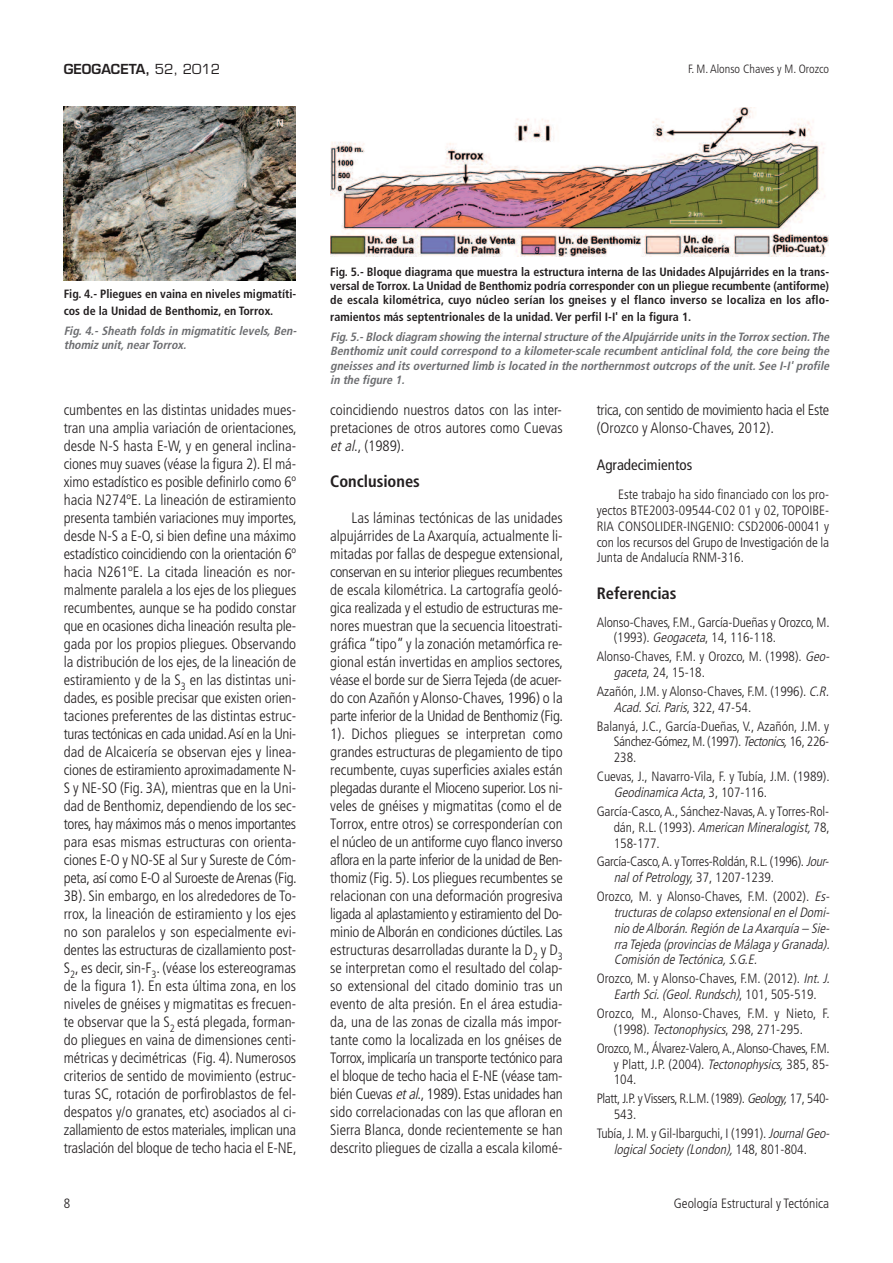
<style>
.page{position:relative;width:893px;height:1263px;background:#fff}
.page>*{position:absolute;margin:0;border:0;box-sizing:border-box;transform-origin:0 0}
.t1{font:700 condensed 16.5px "Frutiger";color:#231f20}
.t2{font:300 condensed 15px/18px "Frutiger";color:#231f20;text-align:justify}
.t3{font:300 condensed 15px/18.1px "Frutiger";letter-spacing:-.025em;color:#231f20}
.t4{font:condensed 15px "Frutiger";color:#231f20}
.t5{font:300 condensed 13.5px/15.9px "Frutiger";color:#231f20}
.t6{font:italic 300 condensed 13.5px/15.9px "Frutiger";color:#231f20;text-align:justify}
.t7{font:300 condensed 13.5px/15.9px "Frutiger";letter-spacing:-.02em;color:#231f20}
.t8{font:300 condensed 13.5px/15.9px "Frutiger";letter-spacing:-.03em;color:#231f20}
.t9{font:600 13.5px "Eurostile";color:#231f20}
.t10{font:700 condensed 12px/14.4px "Frutiger";color:#231f20}
.t11{font:italic 700 condensed 12px/14.4px "Frutiger";color:#6c6d70}
.t12{font:300 condensed 12px "Frutiger";color:#231f20}
.s1{font-weight:400}
.s2{font-style:italic}
.s3{font-style:normal}
</style>
<div class="page">
<img style="left:64px;top:106px;width:232px;height:175px">
<img style="left:330px;top:108px;width:499px;height:148px">
<p class="t9" style="left:64px;top:64px;width:158px">GEOGACETA, <span class="s1">52, 2012</span></p>
<p class="t12" style="left:688px;top:64px;width:143px">F. M. Alonso Chaves y M. Orozco</p>
<p class="t10" style="left:64px;top:287px;width:234px;line-height:16.6px">Fig. 4.- Pliegues en vaina en niveles migmatíti&shy;cos de la Unidad de Benthomiz, en Torrox.</p>
<p class="t11" style="left:64px;top:324px;width:236px">Fig. 4.- Sheath folds in migmatitic levels, Ben&shy;thomiz unit, near Torrox.</p>
<p class="t10" style="left:330px;top:265px;width:500px;text-align:justify">Fig. 5.- Bloque diagrama que muestra la estructura interna de las Unidades Alpujárrides en la trans&shy;versal de Torrox. La Unidad de Benthomiz podría corresponder con un pliegue recumbente (antiforme) de escala kilométrica, cuyo núcleo serían los gneises y el flanco inverso se localiza en los aflo-</p>
<p class="t10" style="left:330px;top:311px;width:363px">ramientos más septentrionales de la unidad. Ver perfil I-I' en la figura 1.</p>
<p class="t11" style="left:330px;top:331px;width:503px;text-align:justify">Fig. 5.- Block diagram showing the internal structure of the Alpujárride units in the Torrox section.The Benthomiz unit could correspond to a kilometer-scale recumbent anticlinal fold, the core being the gneisses and its overturned limb is located in the northernmost outcrops of the unit. See I-I' profile in the figure 1.</p>
<p class="t2" style="left:64px;top:402px;width:235px">cumbentes en las distintas unidades mues&shy;tran una amplia variación de orientaciones, desde N-S hasta E-W, y en general inclina&shy;ciones muy suaves (véase la figura 2). El má&shy;ximo estadístico es posible definirlo como 6º hacia N274ºE. La lineación de estiramiento presenta también variaciones muy importes, desde N-S a E-O, si bien define una máximo estadístico coincidiendo con la orientación 6º hacia N261ºE. La citada lineación es nor&shy;malmente paralela a los ejes de los pliegues recumbentes, aunque se ha podido constar que en ocasiones dicha lineación resulta ple&shy;gada por los propios pliegues. Observando la distribución de los ejes, de la lineación de estiramiento y de la S<sub>3</sub> en las distintas uni&shy;dades, es posible precisar que existen orien&shy;taciones preferentes de las distintas estruc&shy;turas tectónicas en cada unidad.Así en la Uni&shy;dad de Alcaicería se observan ejes y linea&shy;ciones de estiramiento aproximadamente N-S y NE-SO (Fig. 3A), mientras que en la Uni&shy;dad de Benthomiz, dependiendo de los sec&shy;tores, hay máximos más o menos importantes para esas mismas estructuras con orienta&shy;ciones E-O y NO-SE al Sur y Sureste de Cóm&shy;peta, así como E-O al Suroeste de Arenas (Fig.<br>3B). Sin embargo, en los alrededores de To&shy;rrox, la lineación de estiramiento y los ejes no son paralelos y son especialmente evi&shy;dentes las estructuras de cizallamiento post-S<sub>2</sub>, es decir, sin-F<sub>3</sub>. (véase los estereogramas de la figura 1). En esta última zona, en los niveles de gnéises y migmatitas es frecuen&shy;te observar que la S<sub>2</sub> está plegada, forman&shy;do pliegues en vaina de dimensiones centi&shy;métricas y decimétricas (Fig. 4). Numerosos criterios de sentido de movimiento (estruc&shy;turas SC, rotación de porfiroblastos de fel&shy;despatos y/o granates, etc) asociados al ci&shy;zallamiento de estos materiales, implican una traslación del bloque de techo hacia el E-NE,</p>
<p class="t2" style="left:330px;top:402px;width:234px">coincidiendo nuestros datos con las inter&shy;pretaciones de otros autores como Cuevas <span class="s2">etal</span>., (1989).</p>
<p class="t1" style="left:330px;top:475px;width:91px">Conclusiones</p>
<p class="t2" style="left:330px;top:510px;width:234px;text-indent:21px">Las láminas tectónicas de las unidades alpujárrides de La Axarquía, actualmente li&shy;mitadas por fallas de despegue extensional, conservan en su interior pliegues recumbentes de escala kilométrica. La cartografía geoló&shy;gica realizada y el estudio de estructuras me&shy;nores muestran que la secuencia litoestrati&shy;gráfica “tipo” y la zonación metamórfica re&shy;gional están invertidas en amplios sectores, véase el borde sur de Sierra Tejeda (de acuer&shy;do con Azañón y Alonso-Chaves, 1996) o la parte inferior de la Unidad de Benthomiz (Fig.<br>1). Dichos pliegues se interpretan como grandes estructuras de plegamiento de tipo recumbente, cuyas superficies axiales están plegadas durante el Mioceno superior. Los ni&shy;veles de gnéises y migmatitas (como el de Torrox, entre otros) se corresponderían con el núcleo de un antiforme cuyo flanco inverso aflora en la parte inferior de la unidad de Ben&shy;thomiz (Fig. 5). Los pliegues recumbentes se relacionan con una deformación progresiva ligada al aplastamiento y estiramiento del Do&shy;minio de Alborán en condiciones dúctiles. Las estructuras desarrolladas durante la D<sub>2</sub> y D<sub>3 </sub>se interpretan como el resultado del colap&shy;so extensional del citado dominio tras un evento de alta presión. En el área estudia&shy;da, una de las zonas de cizalla más impor&shy;tante como la localizada en los gnéises de Torrox, implicaría un transporte tectónico para el bloque de techo hacia el E-NE (véase tam&shy;bién Cuevas <span class="s2">etal</span>., 1989). Estas unidades han sido correlacionadas con las que afloran en Sierra Blanca, donde recientemente se han descrito pliegues de cizalla a escala kilomé-</p>
<p class="t3" style="left:597px;top:402px;width:234px">trica, con sentido de movimiento hacia el Este (Orozco y Alonso-Chaves, 2012).</p>
<p class="t4" style="left:597px;top:458px;width:97px">Agradecimientos</p>
<p class="t5" style="left:597px;top:487px;width:234px;text-align:justify;text-indent:21px">Este trabajo ha sido financiado con los pro&shy;yectos BTE2003-09544-C02 01 y 02, TOPOIBE-RIA CONSOLIDER-INGENIO: CSD2006-00041 y con los recursos del Grupo de Investigación de la Junta de Andalucía RNM-316.</p>
<p class="t1" style="left:597px;top:586px;width:81px">Referencias</p>
<p class="t5" style="left:614px;top:615px;width:217px;text-indent:-17px">Alonso-Chaves, F.M., García-Dueñas y Orozco, M. (1993). <span class="s2">Geogaceta</span>, 14, 116-118.</p>
<p class="t5" style="left:614px;top:650px;width:220px;text-indent:-17px">Alonso-Chaves, F.M. y Orozco, M. (1998). <span class="s2">Geo&shy;gaceta</span>, 24, 15-18.</p>
<p class="t5" style="left:614px;top:684px;width:219px;text-indent:-17px">Azañón, J.M. y Alonso-Chaves, F.M. (1996). <span class="s2">C.R.<br>Acad.Sci.Paris</span>, 322, 47-54.</p>
<p class="t5" style="left:614px;top:719px;width:217px;text-align:justify;text-indent:-17px">Balanyá, J.C., García-Dueñas, V., Azañón, J.M. y Sánchez-Gómez, M. (1997). <span class="s2">Tectonics,</span>16, 226- 238.</p>
<p class="t5" style="left:614px;top:770px;width:217px;text-indent:-17px">Cuevas, J., Navarro-Vila, F. y Tubía, J.M. (1989).<br><span class="s2">Geodinamica Acta</span>, 3 , 1 0 7 - 1 1 6 .</p>
<p class="t5" style="left:614px;top:804px;width:217px;text-align:justify;text-indent:-17px">García-Casco,A., Sánchez-Navas,A. y Torres-Rol&shy;dán, R.L. (1993). <span class="s2">AmericanMineralogist,</span> 78, 158-177.</p>
<p class="t7" style="left:614px;top:855px;width:219px;text-indent:-17px">García-Casco,A. y Torres-Roldán, R.L. (1996). <span class="s2">Jour&shy;nalof Petrology,</span>37, 1207-1239.</p>
<p class="t6" style="left:614px;top:889px;width:220px;text-indent:-17px"><span class="s3">Orozco, M. y Alonso-Chaves, F.M. (2002).</span> Es&shy;tructuras de colapso extensional en el Domi&shy;nio de Alborán. Región de La Axarquía – Sie&shy;rra Tejeda (provincias de Málaga y Granada).<br>Comisión de Tectónica, S.G.E.</p>
<p class="t5" style="left:597px;top:972px;width:237px;text-align:center">Orozco, M. y Alonso-Chaves, F.M. (2012). <span class="s2">Int.J.<br>Earth Sci. (Geol. Rundsch)</span>, 1 0 1 , 5 0 5 - 5 1 9 .</p>
<p class="t5" style="left:614px;top:1006px;width:217px;text-indent:-17px">Orozco, M., Alonso-Chaves, F.M. y Nieto, F. (1998). <span class="s2">Tectonophysics</span>, 298, 271-295.</p>
<p class="t5" style="left:614px;top:1041px;width:217px;text-align:justify;text-indent:-17px">Orozco, M., Álvarez-Valero,A.,Alonso-Chaves, F.M. y Platt, J.P. (2004). <span class="s2">Tectonophysics,</span>385, 85- 104.</p>
<p class="t8" style="left:614px;top:1092px;width:217px;text-indent:-17px">Platt, J.P. y Vissers, R.L.M. (1989). <span class="s2">Geology,</span>17, 540-<br>543.</p>
<p class="t5" style="left:597px;top:1126px;width:237px;text-align:center">Tubía, J. M. y Gil-Ibarguchi, I (1991). <span class="s2">JournalGeo&shy;logical Society (London),</span> 1 4 8 , 8 0 1 - 8 0 4 .</p>
<p class="t5" style="left:64px;top:1197px;width:8px">8</p>
<p class="t5" style="left:674px;top:1197px;width:157px">Geología Estructural y Tectónica</p>
</div>
